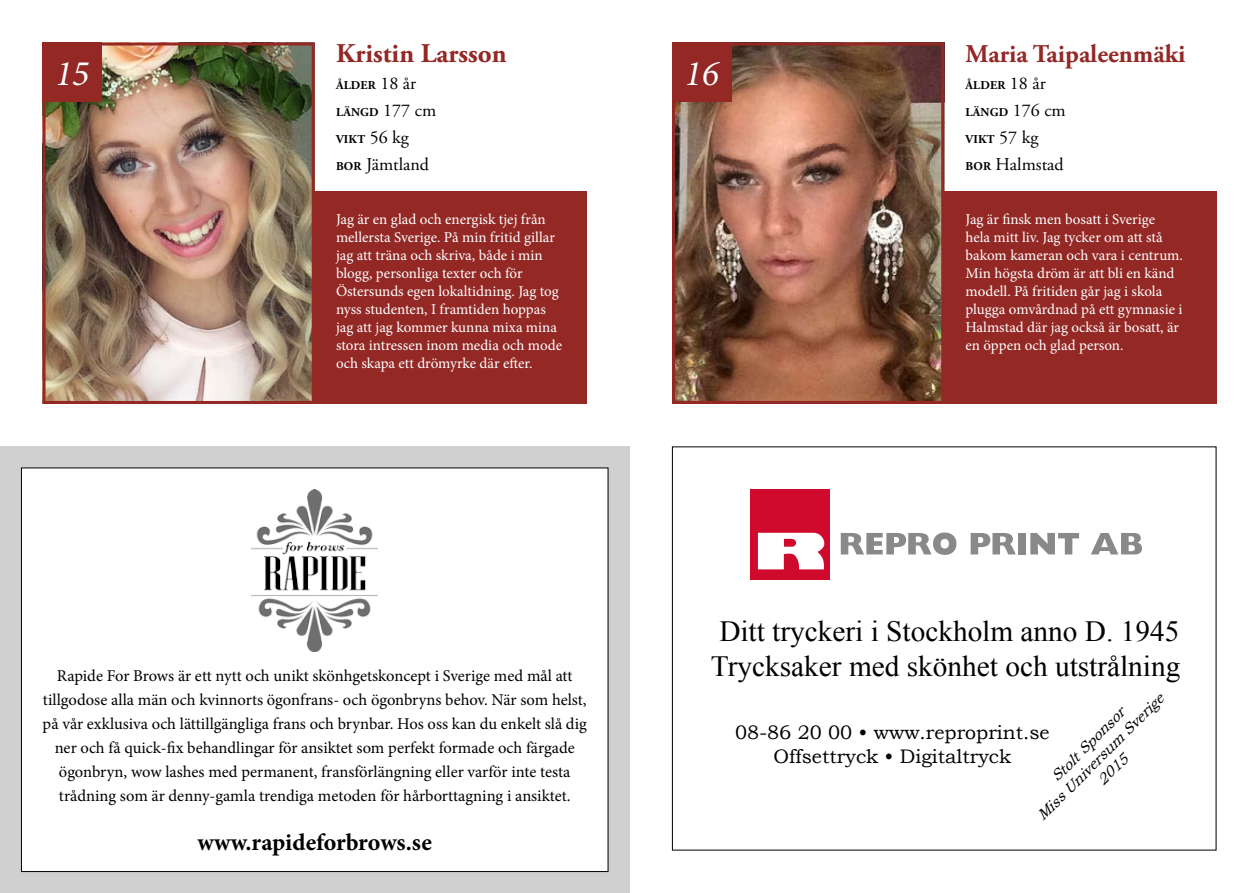
<style>
.page{position:relative;width:1259px;height:893px;background:#fff}
.page>*{position:absolute;margin:0;border:0;box-sizing:border-box;transform-origin:0 0}
.t1{font:italic 36px "Minion Pro";color:#fff}
.t2{font:29.25px/35.1px "Times New Roman";color:#000}
.t3{font:700 27px "Adobe Garamond Pro";color:#932825}
.t4{font:700 25.5px "Adobe Garamond Pro";color:#932825}
.t5{font:700 24px "Minion Pro";letter-spacing:-.005em;color:#000}
.t6{font:19.5px/23.4px "Bookman Old Style";color:#000;text-align:center}
.t7{font:18px "Adobe Garamond Pro";color:#000}
.t8{font:16.8px "Eurostile T";letter-spacing:-.05em;color:#000}
.t9{font:16.5px/24px "Minion Pro";color:#000;text-align:center}
.t10{font:15.15px "Eurostile T";color:#000}
.t11{font:15px/18px "Minion Pro";color:#fff}
.t12{font:italic 14.7px/17.5px "Bookman Old Style";color:#000;text-align:center}
.t13{font:700 12px "Adobe Garamond Pro";letter-spacing:.015em;color:#000}
.s1{font-weight:400;font-size:18px}
.s2{font-weight:700;font-size:12px}
</style>
<div class="page">
<div style="left:0;top:446px;width:629px;height:447px;background:#d0d0d0"></div>
<div style="left:21px;top:468px;width:587px;height:403px;background:#fff"></div>
<img style="left:251px;top:489px;width:127px;height:163px">
<div style="left:750px;top:489px;width:80px;height:90px;background:#d00a2c"></div>
<svg style="left:758px;top:532px;width:67px;height:37px;background:#f6d2d8"></svg>
<svg style="left:841px;top:532px;width:115px;height:23px"></svg>
<svg style="left:970px;top:533px;width:45px;height:21px"></svg>
<div style="left:1018px;top:533px;width:7px;height:21px;background:#8a8989"></div>
<svg style="left:1030px;top:533px;width:49px;height:21px"></svg>
<svg style="left:1091px;top:533px;width:51px;height:21px"></svg>
<img style="left:676px;top:47px;width:264px;height:353px">
<div style="left:672px;top:43px;width:272px;height:361px;border:3px solid #932825"></div>
<div style="left:942px;top:191px;width:274px;height:213px;background:#932825"></div>
<div style="left:672px;top:43px;width:59px;height:59px;background:#932825"></div>
<img style="left:47px;top:47px;width:264px;height:353px">
<div style="left:43px;top:43px;width:272px;height:361px;border:3px solid #932825"></div>
<div style="left:313px;top:191px;width:274px;height:213px;background:#932825"></div>
<div style="left:43px;top:43px;width:59px;height:59px;background:#932825"></div>
<h1 class="t1" style="left:55px;top:49px;width:36px">15</h1>
<h3 class="t3" style="left:336px;top:38px;width:172px">Kristin Larsson</h3>
<p class="t13" style="left:336px;top:78px;width:82px">ÅLDER <span class="s1">18 år</span></p>
<p class="t13" style="left:336px;top:105px;width:102px">LÄNGD <span class="s1">177 cm</span></p>
<p class="t13" style="left:336px;top:132px;width:74px">VIKT <span class="s1">56 kg</span></p>
<p class="t7" style="left:336px;top:154px;width:94px"><span class="s2">BOR</span> Jämtland</p>
<p class="t11" style="left:336px;top:210px;width:228px">Jag är en glad och energisk tjej från mellersta Sverige. På min fritid gillar jag att träna och skriva, både i min blogg, personliga texter och för Östersunds egen lokaltidning. Jag tog nyss studenten, I framtiden hoppas jag att jag kommer kunna mixa mina stora intressen inom media och mode och skapa ett drömyrke där efter.</p>
<p class="t9" style="left:43px;top:663px;width:546px">Rapide For Brows är ett nytt och unikt skönhgetskoncept i Sverige med mål att tillgodose alla män och kvinnorts ögonfrans- och ögonbryns behov. När som helst, på vår exklusiva och lättillgängliga frans och brynbar. Hos oss kan du enkelt slå dig ner och få quick-fix behandlingar för ansiktet som perfekt formade och färgade ögonbryn, wow lashes med permanent, fransförlängning eller varför inte testa trådning som är denny-gamla trendiga metoden för hårborttagning i ansiktet.</p>
<h3 class="t5" style="left:198px;top:826px;width:236px">www.rapideforbrows.se</h3>
<h1 class="t1" style="left:684px;top:49px;width:36px">16</h1>
<h3 class="t4" style="left:965px;top:39px;width:222px">Maria Taipaleenmäki</h3>
<p class="t13" style="left:965px;top:78px;width:82px">ÅLDER <span class="s1">18 år</span></p>
<p class="t13" style="left:965px;top:105px;width:102px">LÄNGD <span class="s1">176 cm</span></p>
<p class="t13" style="left:965px;top:132px;width:74px">VIKT <span class="s1">57 kg</span></p>
<p class="t7" style="left:965px;top:154px;width:100px"><span class="s2">BOR</span> Halmstad</p>
<p class="t11" style="left:965px;top:210px;width:219px">Jag är finsk men bosatt i Sverige hela mitt liv. Jag tycker om att stå bakom kameran och vara i centrum.<br>Min högsta dröm är att bli en känd modell. På fritiden går jag i skola plugga omvårdnad på ett gymnasie i<br>Halmstad där jag också är bosatt, är en öppen och glad person.</p>
<p class="t8" style="left:1008px;top:615px;width:111px">070-743 41 91</p>
<h2 class="t2" style="left:711px;top:613px;width:471px">Ditt tryckeri i Stockholm anno D. 1945<br>Trycksaker med skönhet och utstrålning</h2>
<p class="t10" style="left:749px;top:663px;width:131px">195 60 Arlandastad</p>
<p class="t12" style="left:1021px;top:799px;width:174px;rotate:-45deg">Stolt Sponsor<br>Miss Universum Sverige<br>2015</p>
<h3 class="t6" style="left:735px;top:721px;width:316px">08-86 20 00 • www.reproprint.se<br>Offsettryck • Digitaltryck</h3>
</div>
